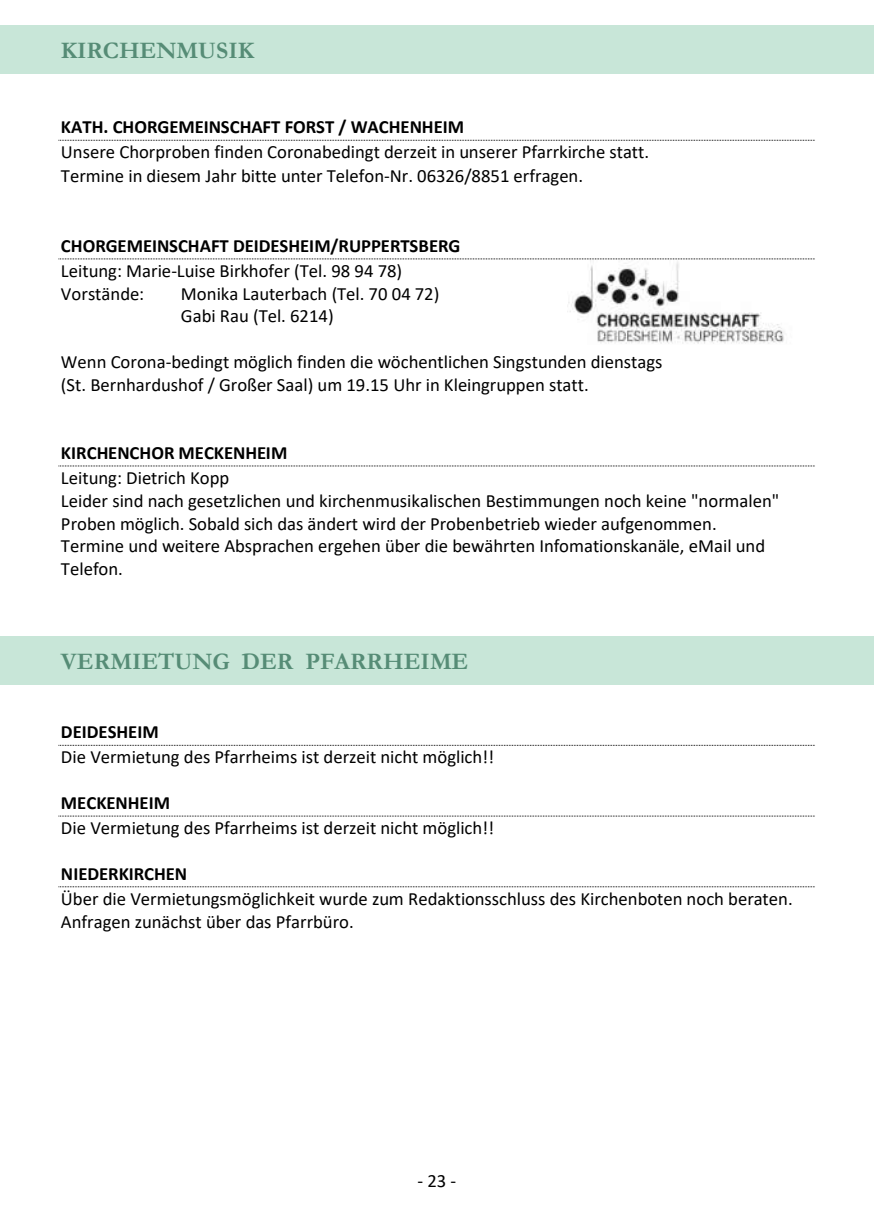
<style>
.page{position:relative;width:874px;height:1221px;background:#fff}
.page>*{position:absolute;margin:0;border:0;box-sizing:border-box;transform-origin:0 0}
.t1{font:700 23.8px "Garamond";color:#568c76}
.t2{font:18.72px/22.8px "Calibri";color:#000}
.t3{font:700 18.72px "Calibri";color:#000}
</style>
<div class="page">
<div style="left:0;top:25px;width:873px;height:49px;background:#c8e6d8"></div>
<div style="left:0;top:636px;width:873px;height:48px;background:#c8e6d8"></div>
<svg style="left:58px;top:140px;width:756px;height:1px"></svg>
<svg style="left:58px;top:258px;width:756px;height:1px"></svg>
<svg style="left:58px;top:465px;width:756px;height:1px"></svg>
<svg style="left:58px;top:745px;width:756px;height:1px"></svg>
<svg style="left:58px;top:815px;width:756px;height:1px"></svg>
<svg style="left:58px;top:886px;width:756px;height:1px"></svg>
<img style="left:567px;top:261px;width:217px;height:83px">
<p class="t1" style="left:61px;top:35px;width:194px">KIRCHENMUSIK</p>
<p class="t3" style="left:61px;top:113px;width:404px">KATH. CHORGEMEINSCHAFT FORST / WACHENHEIM</p>
<p class="t2" style="left:61px;top:139px;width:589px;line-height:24px">Unsere Chorproben finden Coronabedingt derzeit in unserer Pfarrkirche statt.<br>Termine in diesem Jahr bitte unter Telefon-Nr. 06326/8851 erfragen.</p>
<p class="t3" style="left:61px;top:232px;width:401px">CHORGEMEINSCHAFT DEIDESHEIM/RUPPERTSBERG</p>
<p class="t2" style="left:61px;top:259px;width:342px">Leitung: Marie-Luise Birkhofer (Tel. 98 94 78)<br>Vorstände:</p>
<p class="t2" style="left:181px;top:282px;width:260px">Monika Lauterbach (Tel. 70 04 72)<br>Gabi Rau (Tel. 6214)</p>
<p class="t2" style="left:61px;top:350px;width:602px">Wenn Corona-bedingt möglich finden die wöchentlichen Singstunden dienstags (St. Bernhardushof / Großer Saal) um 19.15 Uhr in Kleingruppen statt.</p>
<p class="t3" style="left:61px;top:439px;width:228px">KIRCHENCHOR MECKENHEIM</p>
<p class="t2" style="left:61px;top:466px;width:719px">Leitung: Dietrich Kopp<br>Leider sind nach gesetzlichen und kirchenmusikalischen Bestimmungen noch keine "normalen" Proben möglich. Sobald sich das ändert wird der Probenbetrieb wieder aufgenommen.<br>Termine und weitere Absprachen ergehen über die bewährten Infomationskanäle, eMail und Telefon.</p>
<p class="t1" style="left:61px;top:645px;width:409px">VERMIETUNG DER PFARRHEIME</p>
<p class="t3" style="left:61px;top:718px;width:99px">DEIDESHEIM</p>
<p class="t2" style="left:61px;top:745px;width:434px">Die Vermietung des Pfarrheims ist derzeit nicht möglich!!</p>
<p class="t3" style="left:61px;top:789px;width:111px">MECKENHEIM</p>
<p class="t2" style="left:61px;top:816px;width:434px">Die Vermietung des Pfarrheims ist derzeit nicht möglich!!</p>
<p class="t3" style="left:61px;top:860px;width:128px">NIEDERKIRCHEN</p>
<p class="t2" style="left:61px;top:886px;width:732px">Über die Vermietungsmöglichkeit wurde zum Redaktionsschluss des Kirchenboten noch beraten.<br>Anfragen zunächst über das Pfarrbüro.</p>
<p class="t2" style="left:417px;top:1168px;width:40px">- 23 -</p>
</div>
